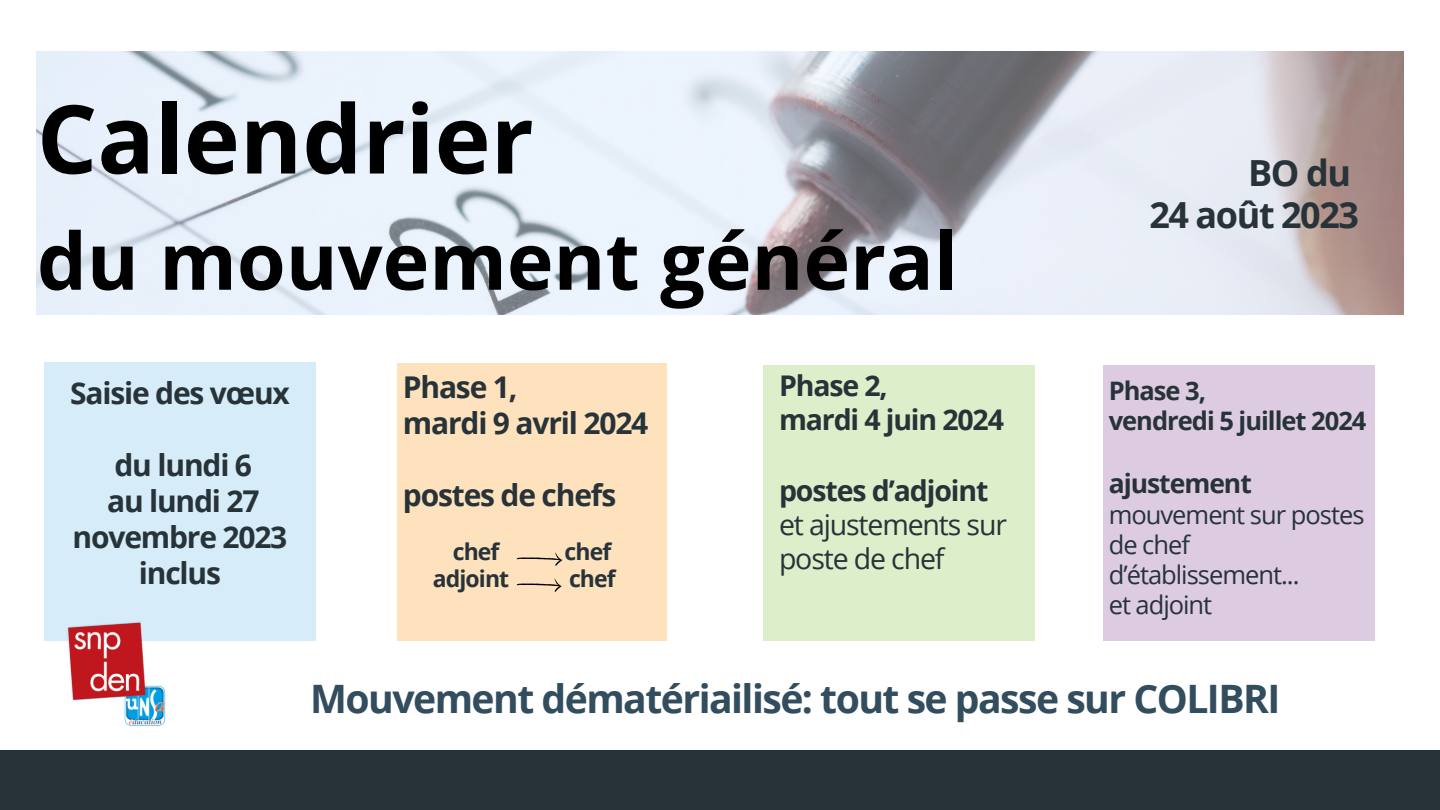
<style>
.page{position:relative;width:1440px;height:810px;background:#fff}
.page>*{position:absolute;margin:0;border:0;box-sizing:border-box;transform-origin:0 0}
.t1{font:700 95px "Open Sans";color:#000}
.t2{font:700 79px "Open Sans";color:#000}
.t3{font:700 39.1px "Open Sans";letter-spacing:-.04em;color:#324d5e}
.t4{font:700 36px "Open Sans";letter-spacing:-.04em;color:#273339}
.t5{font:700 30px/36px "Open Sans";letter-spacing:-.04em;color:#273339;text-align:center}
.t6{font:700 28.5px "Open Sans";letter-spacing:-.04em;color:#273339}
.t7{font:28.5px/33.8px "Open Sans";letter-spacing:-.04em;color:#273339}
.t8{font:700 26.5px "Open Sans";letter-spacing:-.04em;color:#273339}
.t9{font:25.5px/30px "Open Sans";letter-spacing:-.04em;color:#273339}
.t10{font:700 25.5px "Open Sans";letter-spacing:-.04em;color:#273339}
.t11{font:700 23px "Open Sans";letter-spacing:-.04em;color:#273339}
</style>
<div class="page">
<div style="left:0;top:751px;width:1440px;height:59px;background:#273339"></div>
<img style="left:37px;top:52px;width:1366px;height:263px">
<div style="left:44px;top:362px;width:272px;height:279px;background:#d6ecf8"></div>
<img style="left:67px;top:622px;width:99px;height:104px">
<div style="left:397px;top:363px;width:269px;height:278px;background:#fde2bd"></div>
<div style="left:763px;top:365px;width:271px;height:276px;background:#ddeecb"></div>
<div style="left:1103px;top:365px;width:271px;height:276px;background:#ddcbe2"></div>
<svg style="left:517px;top:552px;width:46px;height:14px"></svg>
<svg style="left:517px;top:578px;width:45px;height:14px"></svg>
<p class="t1" style="left:37px;top:72px;width:498px">Calendrier</p>
<p class="t2" style="left:37px;top:205px;width:922px">du mouvement général</p>
<p class="t5" style="left:70px;top:375px;width:221px">Saisie des vœux</p>
<p class="t5" style="left:115px;top:447px;width:139px">du lundi 6</p>
<p class="t5" style="left:73px;top:483px;width:216px">au lundi 27 novembre 2023 inclus</p>
<p class="t5" style="left:403px;top:369px;width:116px">Phase 1,</p>
<p class="t5" style="left:403px;top:405px;width:247px">mardi 9 avril 2024</p>
<p class="t5" style="left:403px;top:477px;width:215px">postes de chefs</p>
<p class="t11" style="left:453px;top:536px;width:48px">chef</p>
<p class="t11" style="left:565px;top:536px;width:48px">chef</p>
<p class="t11" style="left:433px;top:563px;width:78px">adjoint</p>
<p class="t11" style="left:569px;top:563px;width:48px">chef</p>
<p class="t6" style="left:779px;top:366px;width:110px">Phase 2,</p>
<p class="t6" style="left:779px;top:399px;width:226px">mardi 4 juin 2024</p>
<p class="t6" style="left:779px;top:471px;width:211px">postes d’adjoint</p>
<p class="t7" style="left:779px;top:507px;width:230px">et ajustements sur poste de chef</p>
<p class="t4" style="left:1248px;top:147px;width:104px">BO du</p>
<p class="t4" style="left:1150px;top:190px;width:211px">24 août 2023</p>
<p class="t10" style="left:1109px;top:373px;width:99px">Phase 3,</p>
<p class="t10" style="left:1109px;top:403px;width:259px">vendredi 5 juillet 2024</p>
<p class="t8" style="left:1109px;top:465px;width:145px">ajustement</p>
<p class="t9" style="left:1109px;top:499px;width:257px">mouvement sur postes de chef d’établissement...</p>
<p class="t9" style="left:1109px;top:589px;width:105px">et adjoint</p>
<p class="t3" style="left:310px;top:671px;width:972px">Mouvement dématériailisé: tout se passe sur COLIBRI</p>
</div>
